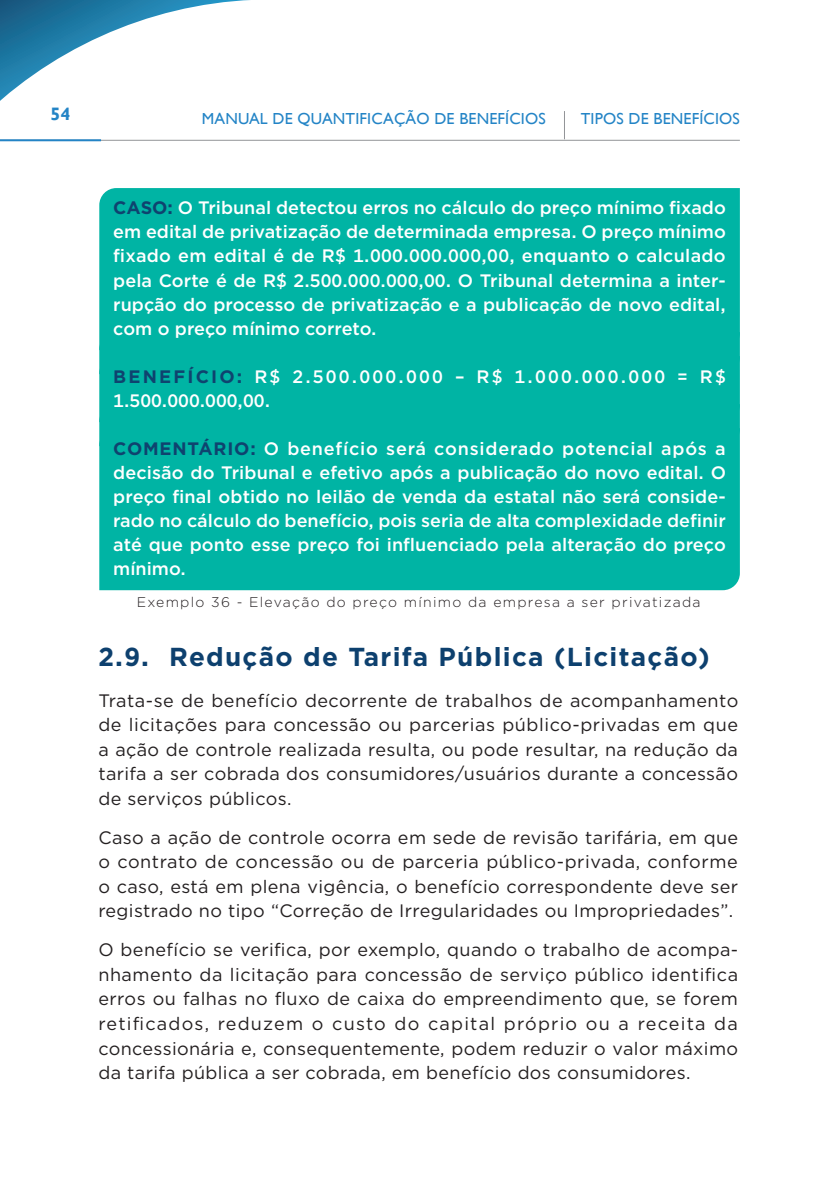
<style>
.page{position:relative;width:840px;height:1191px;background:#fff}
.page>*{position:absolute;margin:0;border:0;box-sizing:border-box;transform-origin:0 0}
.t1{font:700 26px "Gotham";letter-spacing:.05em;color:#0d406e}
.Parágrafo_normal{font:18px/24.6px "Gotham";letter-spacing:.02em;color:#231f20;text-align:justify}
.Título_N1_1L{font:500 18px/24px "Gotham";color:#fff;text-align:justify}
.Título_N1_1L-2{font:500 18px/24px "Gotham";letter-spacing:.12em;color:#fff}
.t2{font:700 18px "Gill Sans";color:#2384c6}
.t3{font:16px "Gill Sans";letter-spacing:.01em;color:#2384c6}
.Parágrafo_normal-2{font:300 14px "Gotham";letter-spacing:.09em;color:#241f21}
.s1{font-weight:700;color:#0f436f}
</style>
<div class="page">
<hr style="left:0;top:140px;width:739px;height:1px;background:#939598">
<svg style="left:564px;top:111px;width:1px;height:28px"></svg>
<svg style="left:0;top:0;width:525px;height:142px"></svg>
<div style="left:278px;top:0;width:312px;height:93px;background:#fff"></div>
<div style="left:99px;top:188px;width:640px;height:144px;background:#00b4a4"></div>
<div style="left:99px;top:332px;width:640px;height:24px;background:#00b4a4"></div>
<div style="left:99px;top:356px;width:640px;height:48px;background:#00b4a4"></div>
<div style="left:99px;top:404px;width:640px;height:24px;background:#00b4a4"></div>
<div style="left:99px;top:428px;width:640px;height:162px;background:#00b4a4"></div>
<p class="t2" style="left:50px;top:103px;width:22px">54</p>
<p class="t3" style="left:202px;top:109px;width:345px">MANUAL DE QUANTIFICAÇÃO DE BENEFÍCIOS</p>
<p class="t3" style="left:580px;top:109px;width:160px">TIPOS DE BENEFÍCIOS</p>
<p class="Título_N1_1L" style="left:113px;top:196px;width:613px"><span class="s1">CASO:</span> O Tribunal detectou erros no cálculo do preço mínimo fixado em edital de privatização de determinada empresa. O preço mínimo fixado em edital é de R$ 1.000.000.000,00, enquanto o calculado pela Corte é de R$ 2.500.000.000,00. O Tribunal determina a inter&shy;rupção do processo de privatização e a publicação de novo edital, com o preço mínimo correto.</p>
<p class="Título_N1_1L-2" style="left:113px;top:364px;width:613px"><span class="s1">BENEFÍCIO:</span> R$ 2.500.000.000 – R$ 1.000.000.000 = R$<br>1.500.000.000,00.</p>
<p class="Título_N1_1L" style="left:113px;top:436px;width:614px"><span class="s1">COMENTÁRIO:</span> O benefício será considerado potencial após a decisão do Tribunal e efetivo após a publicação do novo edital. O preço final obtido no leilão de venda da estatal não será conside&shy;rado no cálculo do benefício, pois seria de alta complexidade definir até que ponto esse preço foi influenciado pela alteração do preço mínimo.</p>
<p class="Parágrafo_normal-2" style="left:137px;top:593px;width:565px">Exemplo 36 - Elevação do preço mínimo da empresa a ser privatizada</p>
<p class="t1" style="left:98px;top:639px;width:612px">2.9. Redução de Tarifa Pública (Licitação)</p>
<p class="Parágrafo_normal" style="left:98px;top:687px;width:641px">Trata-se de benefício decorrente de trabalhos de acompanhamento de licitações para concessão ou parcerias público-privadas em que a ação de controle realizada resulta, ou pode resultar, na redução da tarifa a ser cobrada dos consumidores/usuários durante a concessão de serviços públicos.</p>
<p class="Parágrafo_normal" style="left:98px;top:824px;width:641px">Caso a ação de controle ocorra em sede de revisão tarifária, em que o contrato de concessão ou de parceria público-privada, conforme o caso, está em plena vigência, o benefício correspondente deve ser registrado no tipo “Correção de Irregularidades ou Impropriedades”.</p>
<p class="Parágrafo_normal" style="left:98px;top:937px;width:641px">O benefício se verifica, por exemplo, quando o trabalho de acompa&shy;nhamento da licitação para concessão de serviço público identifica erros ou falhas no fluxo de caixa do empreendimento que, se forem retificados, reduzem o custo do capital próprio ou a receita da concessionária e, consequentemente, podem reduzir o valor máximo da tarifa pública a ser cobrada, em benefício dos consumidores.</p>
</div>
